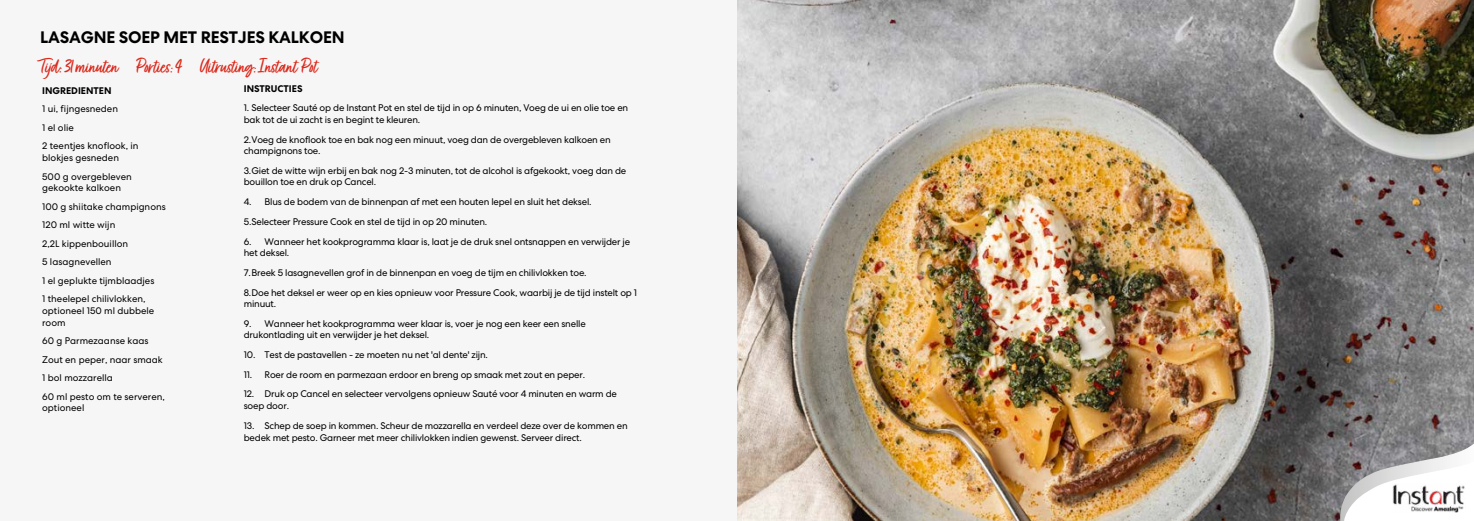
<style>
.page{position:relative;width:1474px;height:521px;background:#fff}
.page>*{position:absolute;margin:0;border:0;box-sizing:border-box;transform-origin:0 0}
.t1{font:23.62px "Fave Script Pro";letter-spacing:-.02em;color:#db291c}
.t2{font:700 16.62px "Centra No 2";letter-spacing:-.01em;color:#000}
.t3{font:9.62px/11.5px "Centra No 2";letter-spacing:-.02em;color:#000}
.t4{font:9.62px/18.6px "Centra No 2";color:#000}
.t5{font:700 9.62px "Centra No 2";color:#000}
</style>
<div class="page">
<div style="left:0;top:0;width:1473px;height:521px;background:#f6f6f6"></div>
<img style="left:737px;top:0;width:736px;height:521px">
<svg style="left:1340px;top:441px;width:133px;height:80px"></svg>
<img style="left:1392px;top:484px;width:73px;height:29px">
<h2 class="t2" style="left:40px;top:28px;width:306px">LASAGNE SOEP MET RESTJES KALKOEN</h2>
<h1 class="t1" style="left:40px;top:51px;width:279px">Tijd: 31minuten Porties: 4 Uitrusting: Instant Pot</h1>
<p class="t5" style="left:244px;top:83px;width:60px">INSTRUCTIES</p>
<p class="t3" style="left:244px;top:102px;width:386px">1. Selecteer Sauté op de Instant Pot en stel de tijd in op 6 minuten, Voeg de ui en olie toe en bak tot de ui zacht is en begint te kleuren.</p>
<p class="t3" style="left:244px;top:133px;width:368px">2.Voeg de knoflook toe en bak nog een minuut, voeg dan de overgebleven kalkoen en champignons toe.</p>
<p class="t3" style="left:244px;top:165px;width:384px">3.Giet de witte wijn erbij en bak nog 2-3 minuten, tot de alcohol is afgekookt, voeg dan de bouillon toe en druk op Cancel.</p>
<p class="t3" style="left:244px;top:192px;width:349px;line-height:19.7px">4. Blus de bodem van de binnenpan af met een houten lepel en sluit het deksel.<br>5.Selecteer Pressure Cook en stel de tijd in op 20 minuten.</p>
<p class="t3" style="left:244px;top:235px;width:388px">6. Wanneer het kookprogramma klaar is, laat je de druk snel ontsnappen en verwijder je het deksel.</p>
<p class="t3" style="left:244px;top:263px;width:395px;line-height:19.7px">7.Breek 5 lasagnevellen grof in de binnenpan en voeg de tijm en chilivlokken toe.<br>8.Doe het deksel er weer op en kies opnieuw voor Pressure Cook, waarbij je de tijd instelt op 1</p>
<p class="t3" style="left:244px;top:298px;width:34px">minuut.</p>
<p class="t3" style="left:244px;top:318px;width:343px">9. Wanneer het kookprogramma weer klaar is, voer je nog een keer een snelle drukontlading uit en verwijder je het deksel.</p>
<p class="t3" style="left:244px;top:349px;width:246px">10. Test de pastavellen - ze moeten nu net 'al dente' zijn.</p>
<p class="t3" style="left:244px;top:369px;width:343px">11. Roer de room en parmezaan erdoor en breng op smaak met zout en peper.</p>
<p class="t3" style="left:244px;top:388px;width:375px">12. Druk op Cancel en selecteer vervolgens opnieuw Sauté voor 4 minuten en warm de soep door.</p>
<p class="t3" style="left:244px;top:419px;width:385px;line-height:12.2px">13. Schep de soep in kommen. Scheur de mozzarella en verdeel deze over de kommen en bedek met pesto. Garneer met meer chilivlokken indien gewenst. Serveer direct.</p>
<p class="t5" style="left:42px;top:85px;width:71px">INGREDIENTEN</p>
<p class="t4" style="left:42px;top:100px;width:98px">1 ui, fijngesneden<br>1 el olie<br>2 teentjes knoflook, in</p>
<p class="t4" style="left:42px;top:148px;width:91px">blokjes gesneden<br>500 g overgebleven</p>
<p class="t4" style="left:42px;top:178px;width:125px">gekookte kalkoen<br>100 g shiitake champignons<br>120 ml witte wijn<br>2,2L kippenbouillon<br>5 lasagnevellen<br>1 el geplukte tijmblaadjes<br>1 theelepel chilivlokken,</p>
<p class="t4" style="left:42px;top:305px;width:114px;line-height:11.5px">optioneel 150 ml dubbele room</p>
<p class="t4" style="left:42px;top:331px;width:124px">60 g Parmezaanse kaas<br>Zout en peper, naar smaak<br>1 bol mozzarella<br>60 ml pesto om te serveren,</p>
<p class="t4" style="left:42px;top:399px;width:44px">optioneel</p>
</div>
